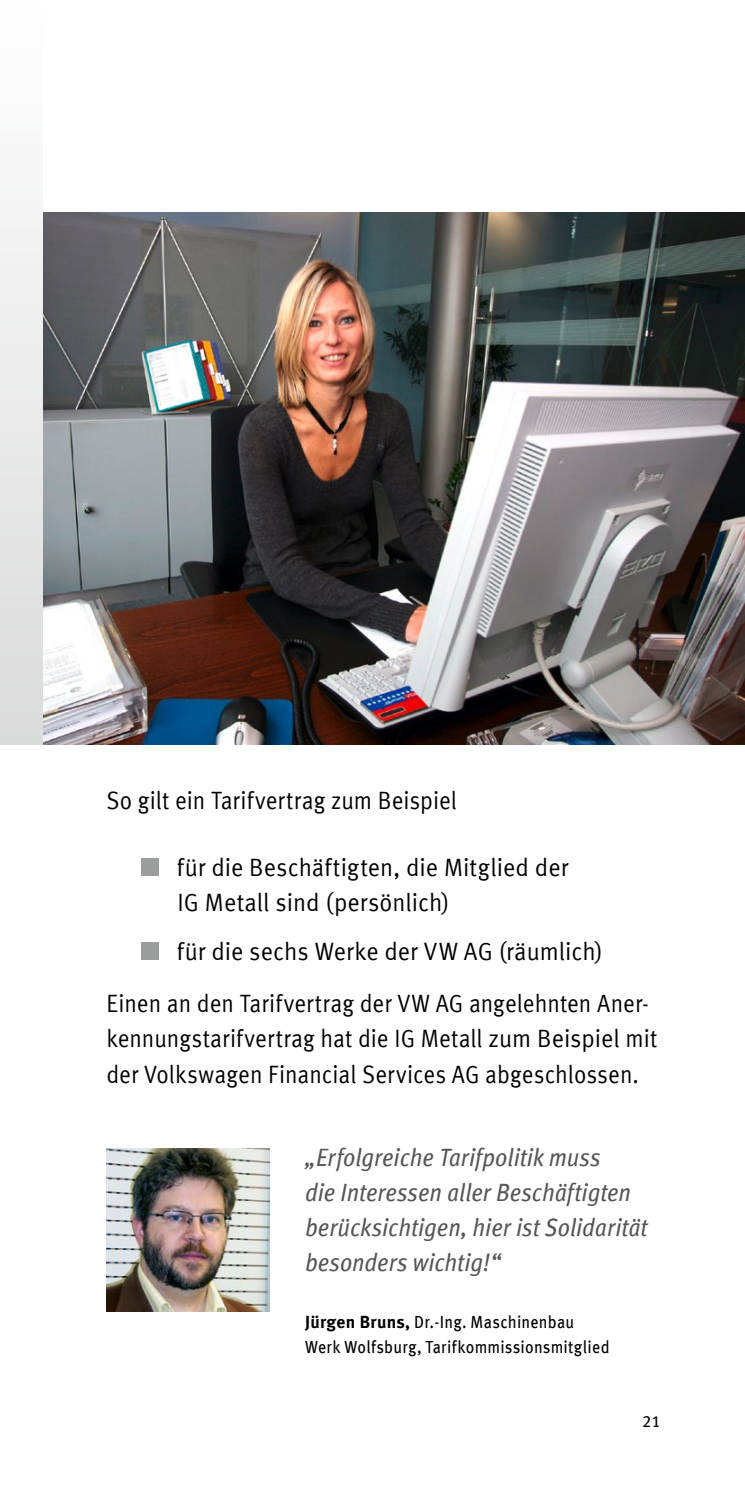
<style>
.page{position:relative;width:745px;height:1489px;background:#fff}
.page>*{position:absolute;margin:0;border:0;box-sizing:border-box;transform-origin:0 0}
.t1{font:25px/35px "Meta Offc Norm";color:#000;scale:.94 1}
.t2{font:25px/35px "Meta Offc Norm";color:#000;scale:.9 1}
.t3{font:italic 25px/35px "Meta Offc";color:#565656;scale:.9 1}
.t4{font:17.5px/25px "Meta Offc";letter-spacing:.015em;color:#000;scale:.9 1}
.t5{font:16.25px "Meta Offc";color:#000}
.s1{font-family:"Meta";font-weight:700}
</style>
<div class="page">
<img style="left:106px;top:1148px;width:163px;height:162px">
<img style="left:43px;top:213px;width:701px;height:531px">
<div style="left:142px;top:858px;width:17px;height:17px;background:#9c9d9d"></div>
<div style="left:142px;top:942px;width:17px;height:17px;background:#9c9d9d"></div>
<div style="left:0;top:0;width:43px;height:744px;background:linear-gradient(to bottom,#fff,#dadada)"></div>
<p class="t2" style="left:106px;top:783px;width:391px">So gilt ein Tarifvertrag zum Beispiel</p>
<p class="t1" style="left:177px;top:850px;width:417px">für die Beschäftigten, die Mitglied der<br>IG Metall sind (persönlich)</p>
<p class="t1" style="left:106px;top:925px;width:578px;line-height:52.5px;text-indent:70px">für die sechs Werke der VW AG (räumlich)<br>Einen an den Tarifvertrag der VW AG angelehnten Aner-</p>
<p class="t2" style="left:106px;top:1021px;width:613px">kennungstarifvertrag hat die IG Metall zum Beispiel mit der Volkswagen Financial Services AG abgeschlossen.</p>
<p class="t3" style="left:305px;top:1140px;width:381px">„Erfolgreiche Tarifpolitik muss<br>die Interessen aller Beschäftigten berücksichtigen, hier ist Solidarität besonders wichtig!“</p>
<p class="t4" style="left:305px;top:1309px;width:339px"><span class="s1">Jürgen Bruns,</span> Dr.-Ing. Maschinenbau<br>Werk Wolfsburg, Tarifkommissionsmitglied</p>
<p class="t5" style="left:641px;top:1411px;width:20px">21</p>
</div>
